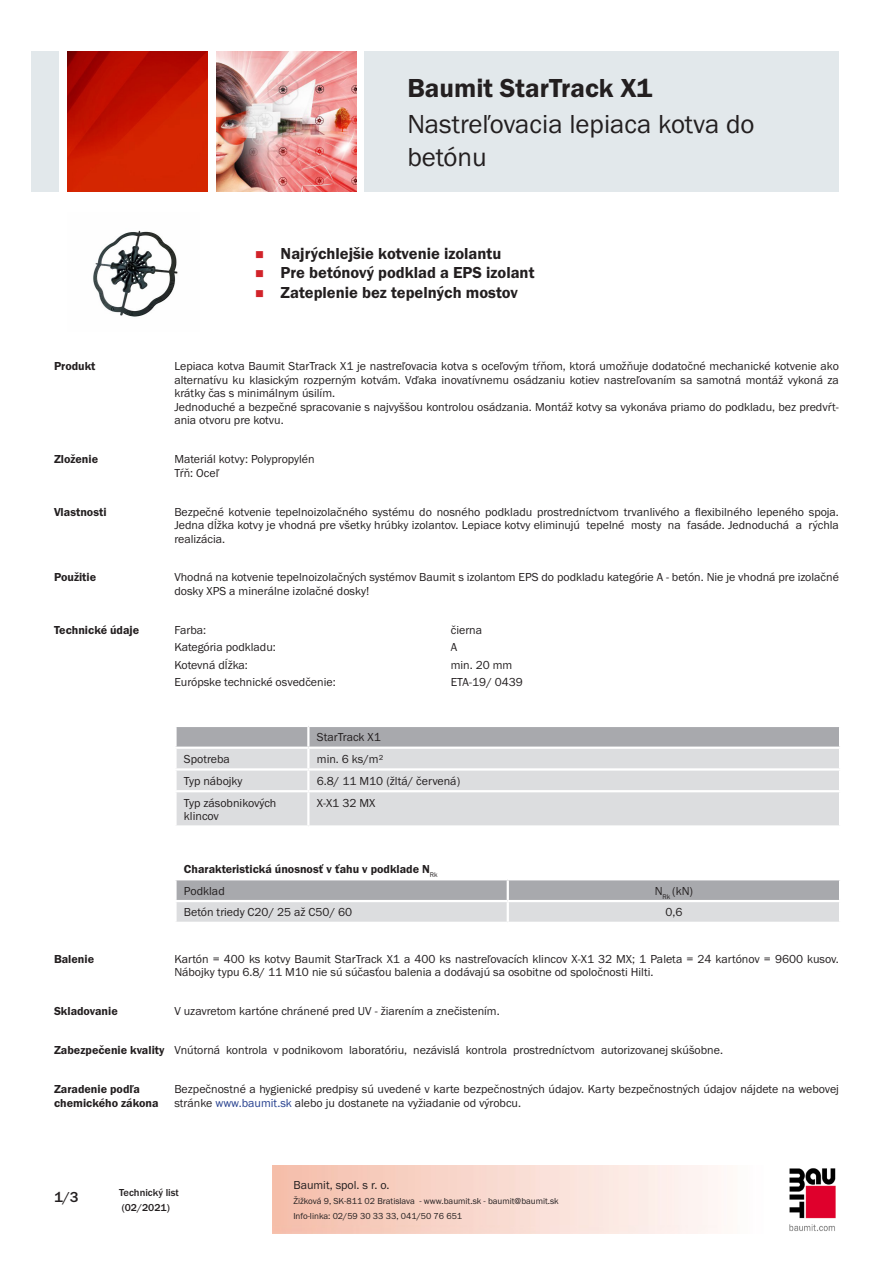
<style>
.page{position:relative;width:893px;height:1263px;background:#fff}
.page>*{position:absolute;margin:0;border:0;box-sizing:border-box;transform-origin:0 0}
.PDS_Produktname_Land{font:27px/32.4px "BM Franklin Gothic URW Boo";color:#231f20}
.PDS_Produktname{font:27px "BM Franklin Gothic URW Dem";color:#231f20}
.t1{font:16.5px "BM Franklin Gothic URW Dem";color:#231f20}
.t2{font:500 15px "BM Franklin Gothic URW";color:#231f20}
.PDS_Standard{font:12px/13.5px "BM Franklin Gothic URW Boo";color:#231f20}
.PDS_Standard_linksbü{font:12px/13.5px "BM Franklin Gothic URW Boo";color:#231f20}
.PDS_Header{font:12px/13.5px "BM Franklin Gothic URW Dem";color:#231f20}
.PDS_Standard-2{font:12px "BM Franklin Gothic URW Dem";color:#231f20}
.t3{font:500 10.5px/15px "BM Franklin Gothic URW";color:#231f20}
.t4{font:9px/15px "BM Franklin Gothic URW Boo";color:#231f20}
.s1{color:#253f8e}
</style>
<div class="page">
<img style="left:789px;top:1168px;width:47px;height:63px">
<div style="left:32px;top:51px;width:27px;height:140px;background:#e2e8eb"></div>
<img style="left:68px;top:52px;width:140px;height:139px">
<img style="left:216px;top:51px;width:141px;height:140px">
<div style="left:365px;top:51px;width:474px;height:140px;background:#e2e8eb"></div>
<img style="left:93px;top:230px;width:85px;height:87px">
<div style="left:177px;top:770px;width:662px;height:55px;background:#dcdddf"></div>
<svg style="left:175px;top:726px;width:665px;height:42px;background:#c6c7ca"></svg>
<hr style="left:307px;top:770px;width:2px;height:20px;background:#fff">
<hr style="left:174px;top:790px;width:134px;height:2px;background:#fff">
<hr style="left:308px;top:790px;width:533px;height:2px;background:#fff">
<hr style="left:307px;top:792px;width:2px;height:33px;background:#fff">
<svg style="left:177px;top:880px;width:662px;height:42px;background:#c3c4c7"></svg>
<hr style="left:507px;top:880px;width:2px;height:20px;background:#fff">
<hr style="left:174px;top:900px;width:334px;height:2px;background:#fff">
<hr style="left:508px;top:900px;width:333px;height:2px;background:#fff">
<hr style="left:507px;top:902px;width:2px;height:20px;background:#fff">
<p class="PDS_Produktname" style="left:407px;top:71px;width:247px">Baumit StarTrack X1</p>
<p class="PDS_Produktname_Land" style="left:407px;top:109px;width:349px">Nastreľovacia lepiaca kotva do betónu</p>
<p class="t1" style="left:281px;top:243px;width:222px">Najrýchlejšie kotvenie izolantu</p>
<p class="t1" style="left:281px;top:263px;width:255px">Pre betónový podklad a EPS izolant</p>
<p class="t1" style="left:281px;top:282px;width:239px">Zateplenie bez tepelných mostov</p>
<p class="PDS_Header" style="left:54px;top:360px;width:43px">Produkt</p>
<p class="PDS_Standard" style="left:174px;top:360px;width:666px;text-align:justify">Lepiaca kotva Baumit StarTrack X1 je nastreľovacia kotva s oceľovým tŕňom, ktorá umožňuje dodatočné mechanické kotvenie ako alternatívu ku klasickým rozperným kotvám. Vďaka inovatívnemu osádzaniu kotiev nastreľovaním sa samotná montáž vykoná za krátky čas s minimálnym úsilím.</p>
<p class="PDS_Standard" style="left:174px;top:400px;width:666px">Jednoduché a bezpečné spracovanie s najvyššou kontrolou osádzania. Montáž kotvy sa vykonáva priamo do podkladu, bez predvŕt&shy;ania otvoru pre kotvu.</p>
<p class="PDS_Header" style="left:54px;top:453px;width:46px">Zloženie</p>
<p class="PDS_Standard" style="left:174px;top:453px;width:142px">Materiál kotvy: Polypropylén</p>
<p class="PDS_Standard" style="left:174px;top:466px;width:47px">Tŕň: Oceľ</p>
<p class="PDS_Header" style="left:54px;top:505px;width:54px">Vlastnosti</p>
<p class="PDS_Standard" style="left:174px;top:505px;width:666px;text-align:justify">Bezpečné kotvenie tepelnoizolačného systému do nosného podkladu prostredníctvom trvanlivého a flexibilného lepeného spoja.<br>Jedna dĺžka kotvy je vhodná pre všetky hrúbky izolantov. Lepiace kotvy eliminujú tepelné mosty na fasáde. Jednoduchá a rýchla realizácia.</p>
<p class="PDS_Header" style="left:54px;top:571px;width:44px">Použitie</p>
<p class="PDS_Standard" style="left:174px;top:571px;width:666px">Vhodná na kotvenie tepelnoizolačných systémov Baumit s izolantom EPS do podkladu kategórie A - betón. Nie je vhodná pre izolačné dosky XPS a minerálne izolačné dosky!</p>
<p class="PDS_Header" style="left:54px;top:623px;width:87px">Technické údaje</p>
<p class="PDS_Standard_linksbü" style="left:174px;top:623px;width:33px">Farba:</p>
<p class="PDS_Standard_linksbü" style="left:451px;top:623px;width:33px">čierna</p>
<p class="PDS_Standard_linksbü" style="left:174px;top:641px;width:103px">Kategória podkladu:</p>
<p class="PDS_Standard_linksbü" style="left:451px;top:641px;width:8px">A</p>
<p class="PDS_Standard_linksbü" style="left:174px;top:658px;width:75px">Kotevná dĺžka:</p>
<p class="PDS_Standard_linksbü" style="left:451px;top:658px;width:63px">min. 20 mm</p>
<p class="PDS_Standard_linksbü" style="left:174px;top:676px;width:163px">Európske technické osvedčenie:</p>
<p class="PDS_Standard_linksbü" style="left:451px;top:676px;width:74px">ETA-19/ 0439</p>
<p class="PDS_Standard_linksbü" style="left:317px;top:731px;width:65px">StarTrack X1</p>
<p class="PDS_Standard_linksbü" style="left:184px;top:752px;width:47px">Spotreba</p>
<p class="PDS_Standard_linksbü" style="left:317px;top:752px;width:68px">min. 6 ks/m²</p>
<p class="PDS_Standard_linksbü" style="left:184px;top:774px;width:60px">Typ nábojky</p>
<p class="PDS_Standard_linksbü" style="left:317px;top:774px;width:145px">6.8/ 11 M10 (žltá/ červená)</p>
<p class="PDS_Standard_linksbü" style="left:184px;top:796px;width:94px">Typ zásobnikových klincov</p>
<p class="PDS_Standard_linksbü" style="left:317px;top:796px;width:60px">X-X1 32 MX</p>
<p class="PDS_Standard-2" style="left:184px;top:861px;width:255px">Charakteristická únosnosť v ťahu v podklade N<sub>Rk</sub></p>
<p class="PDS_Standard" style="left:184px;top:884px;width:42px">Podklad</p>
<p class="PDS_Standard" style="left:655px;top:884px;width:40px">N<sub>Rk</sub> (kN)</p>
<p class="PDS_Standard" style="left:184px;top:906px;width:170px">Betón triedy C20/ 25 až C50/ 60</p>
<p class="PDS_Standard" style="left:665px;top:906px;width:19px">0,6</p>
<p class="PDS_Header" style="left:54px;top:952px;width:42px">Balenie</p>
<p class="PDS_Standard" style="left:174px;top:952px;width:666px">Kartón = 400 ks kotvy Baumit StarTrack X1 a 400 ks nastreľovacích klincov X-X1 32 MX; 1 Paleta = 24 kartónov = 9600 kusov.<br>Nábojky typu 6.8/ 11 M10 nie sú súčasťou balenia a dodávajú sa osobitne od spoločnosti Hilti.</p>
<p class="PDS_Header" style="left:54px;top:1005px;width:65px">Skladovanie</p>
<p class="PDS_Standard" style="left:174px;top:1005px;width:327px">V uzavretom kartóne chránené pred UV - žiarením a znečistením.</p>
<p class="PDS_Header" style="left:54px;top:1043px;width:112px">Zabezpečenie kvality</p>
<p class="PDS_Standard" style="left:174px;top:1043px;width:553px">Vnútorná kontrola v podnikovom laboratóriu, nezávislá kontrola prostredníctvom autorizovanej skúšobne.␍</p>
<p class="PDS_Header" style="left:54px;top:1082px;width:106px">Zaradenie podľa chemického zákona</p>
<p class="PDS_Standard" style="left:174px;top:1082px;width:666px">Bezpečnostné a hygienické predpisy sú uvedené v karte bezpečnostných údajov. Karty bezpečnostných údajov nájdete na webovej stránke <span class="s1">www.baumit.sk</span> alebo ju dostanete na vyžiadanie od výrobcu.</p>
<p class="t2" style="left:54px;top:1188px;width:26px">1/3</p>
<p class="t3" style="left:119px;top:1185px;width:61px">Technický list (02/2021)</p>
<p class="PDS_Standard" style="left:293px;top:1178px;width:98px">Baumit, spol. s r. o.</p>
<p class="t4" style="left:293px;top:1193px;width:267px">Žižková 9, SK-811 02 Bratislava - www.baumit.sk - baumit@baumit.sk<br>Info-linka: 02/59 30 33 33, 041/50 76 651</p>
</div>
